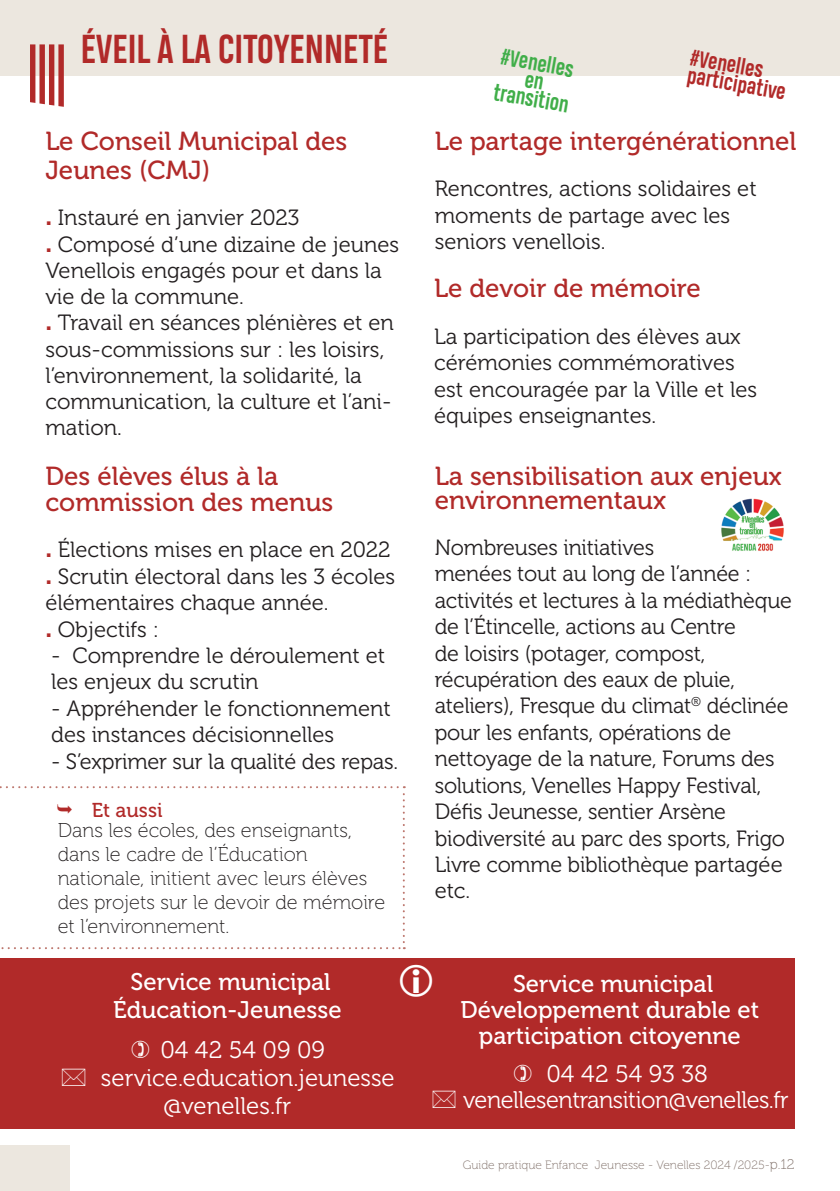
<style>
.page{position:relative;width:840px;height:1191px;background:#fff}
.page>*{position:absolute;margin:0;border:0;box-sizing:border-box;transform-origin:0 0}
.t1{font:700 38px "Heading Pro";color:#b12a29}
.t2{font:26px/28.8px "Museo 500";color:#b12a29}
.t3{font:24px/26px "Museo 500";color:#fff;text-align:center}
.t4{font:24px "Museo 300";color:#fff}
.t5{font:24px "Museo 300";letter-spacing:-.02em;color:#fff}
.t6{font:22px/26.4px "Museo 300";color:#231f20}
.t7{font:700 21.6px "Heading Pro";color:#b12a29}
.t8{font:700 21.6px "Heading Pro";color:#40ae49}
.t9{font:20px/24px "Museo 100";color:#231f20}
.t10{font:20px "Museo 500";color:#b12a29}
.t11{font:12px "Museo 100";color:#7f6f68}
.s1{font-family:"Museo 900";color:#b12a29}
.s2{font-size:14px}
</style>
<div class="page">
<div style="left:0;top:0;width:839px;height:76px;background:#ece7df"></div>
<div style="left:0;top:1145px;width:70px;height:46px;background:#ece7df"></div>
<svg style="left:30px;top:44px;width:34px;height:63px"></svg>
<div style="left:0;top:958px;width:794px;height:171px;background:#b12a29"></div>
<img style="left:721px;top:498px;width:63px;height:53px">
<svg style="left:0;top:786px;width:404px;height:163px"></svg>
<h1 class="t1" style="left:81px;top:26px;width:308px">ÉVEIL À LA CITOYENNETÉ</h1>
<p class="t2" style="left:45px;top:127px;width:303px">Le Conseil Municipal des<br>Jeunes (CMJ)</p>
<p class="t6" style="left:45px;top:205px;width:255px"><span class="s1">.</span> Instauré en janvier 2023</p>
<p class="t6" style="left:45px;top:231px;width:355px"><span class="s1">.</span> Composé d’une dizaine de jeunes<br>Venellois engagés pour et dans la vie de la commune.</p>
<p class="t6" style="left:45px;top:310px;width:350px"><span class="s1">.</span> Travail en séances plénières et en sous-commissions sur : les loisirs, l’environnement, la solidarité, la communication, la culture et l’ani&shy;mation.</p>
<p class="t2" style="left:45px;top:461px;width:234px">Des élèves élus à la</p>
<p class="t2" style="left:45px;top:488px;width:289px">commission des menus</p>
<p class="t6" style="left:45px;top:537px;width:346px"><span class="s1">.</span> Élections mises en place en 2022</p>
<p class="t6" style="left:45px;top:563px;width:351px"><span class="s1">.</span> Scrutin électoral dans les 3 écoles élémentaires chaque année.</p>
<p class="t6" style="left:45px;top:616px;width:115px"><span class="s1">.</span> Objectifs :</p>
<p class="t6" style="left:51px;top:642px;width:335px">- Comprendre le déroulement et les enjeux du scrutin</p>
<p class="t6" style="left:51px;top:695px;width:341px">- Appréhender le fonctionnement des instances décisionnelles</p>
<p class="t6" style="left:51px;top:748px;width:348px">- S’exprimer sur la qualité des repas.</p>
<p class="t10" style="left:92px;top:799px;width:72px">Et aussi</p>
<p class="t9" style="left:58px;top:818px;width:329px">Dans les écoles, des enseignants, dans le cadre de l’Éducation nationale, initient avec leurs élèves des projets sur le devoir de mémoire et l’environnement.</p>
<p class="t3" style="left:130px;top:968px;width:201px">Service municipal</p>
<p class="t3" style="left:113px;top:996px;width:230px">Éducation-Jeunesse</p>
<p class="t4" style="left:160px;top:1036px;width:166px">04 42 54 09 09</p>
<p class="t4" style="left:101px;top:1064px;width:295px">service.education.jeunesse</p>
<p class="t4" style="left:163px;top:1092px;width:129px">@venelles.fr</p>
<p class="t8" style="left:503px;top:44px;width:75px;rotate:10deg">#Venelles</p>
<p class="t8" style="left:495px;top:79px;width:78px;rotate:10deg">transition</p>
<p class="t7" style="left:692px;top:44px;width:75px;rotate:10deg">#Venelles</p>
<p class="t7" style="left:689px;top:62px;width:101px;rotate:10deg">participative</p>
<p class="t2" style="left:434px;top:127px;width:363px">Le partage intergénérationnel</p>
<p class="t6" style="left:434px;top:176px;width:323px">Rencontres, actions solidaires et moments de partage avec les</p>
<p class="t6" style="left:434px;top:229px;width:172px">seniors venellois.</p>
<p class="t2" style="left:434px;top:274px;width:268px">Le devoir de mémoire</p>
<p class="t6" style="left:434px;top:323px;width:324px">La participation des élèves aux cérémonies commémoratives est encouragée par la Ville et les équipes enseignantes.</p>
<p class="t2" style="left:434px;top:464px;width:348px;line-height:24px">La sensibilisation aux enjeux environnementaux</p>
<p class="t6" style="left:434px;top:534px;width:358px">Nombreuses initiatives<br>menées tout au long de l’année : activités et lectures à la médiathèque de l’Étincelle, actions au Centre<br>de loisirs (potager, compost, récupération des eaux de pluie, ateliers), Fresque du climat<sup>®</sup> déclinée pour les enfants, opérations de nettoyage de la nature, Forums des solutions, Venelles Happy Festival,<br>Défis Jeunesse, sentier Arsène biodiversité au parc des sports, Frigo<br>Livre comme bibliothèque partagée etc.</p>
<p class="t3" style="left:512px;top:971px;width:201px">Service municipal</p>
<p class="t3" style="left:460px;top:997px;width:300px">Développement durable et participation citoyenne</p>
<p class="t4" style="left:546px;top:1061px;width:163px">04 42 54 93 38</p>
<p class="t5" style="left:463px;top:1087px;width:327px">venellesentransition@venelles.fr</p>
<p class="t11" style="left:462px;top:1158px;width:333px">Guide pratique Enfance Jeunesse - Venelles 2024 /2025-<span class="s2">p.12</span></p>
</div>
